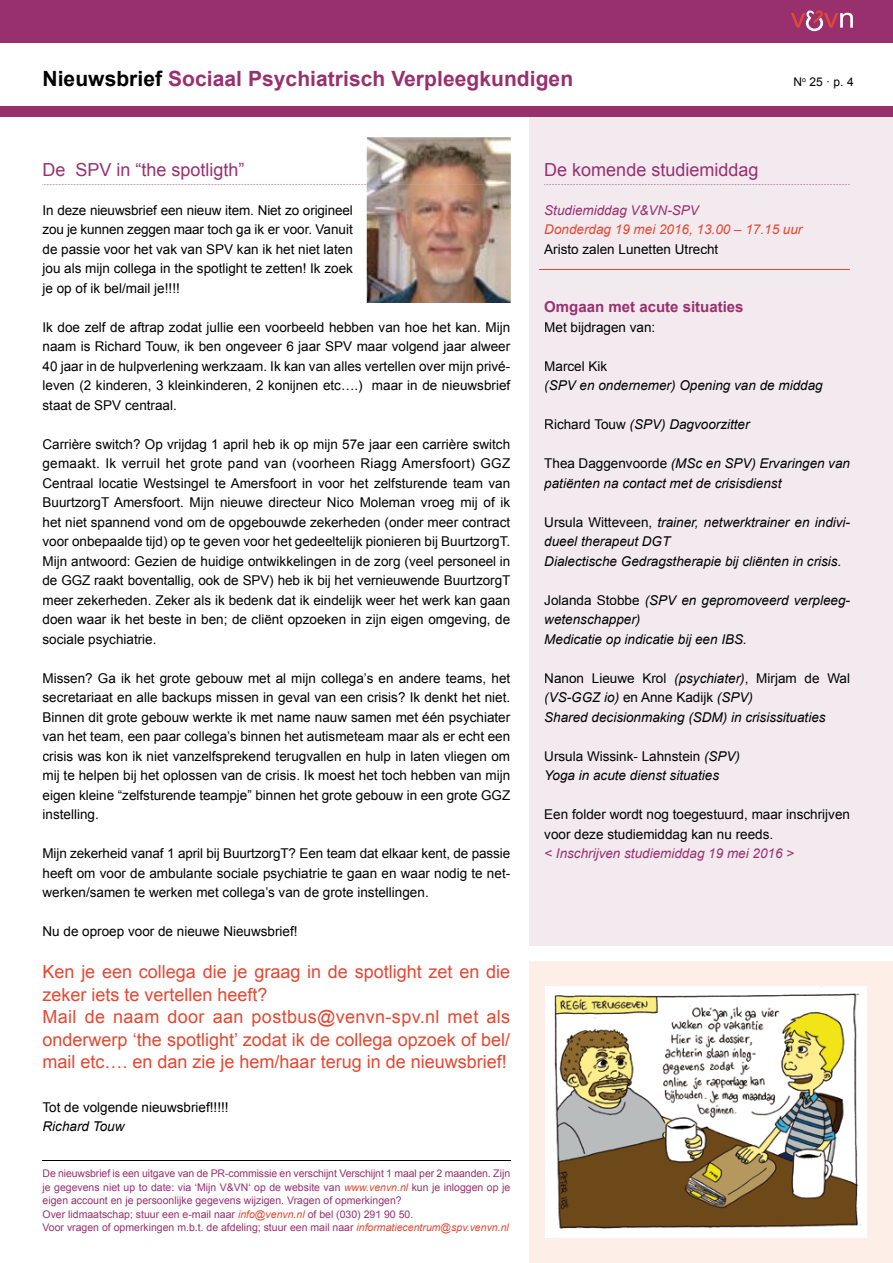
<style>
.page{position:relative;width:893px;height:1263px;background:#fff}
.page>*{position:absolute;margin:0;border:0;box-sizing:border-box;transform-origin:0 0}
.t1{font:700 21px "Arial";letter-spacing:.005em;color:#98306e}
.t2{font:18px/22.5px "Arial";color:#e54731}
.t3{font:18px "Arial";color:#98306e}
.t4{font:700 15px "Arial";color:#98306e}
.t5{font:13.5px/19.5px "Arial";color:#000;text-align:justify}
.t6{font:italic 13.5px/19.5px "Arial";color:#000}
.t7{font:italic 13.5px "Arial";color:#98306e}
.t8{font:italic 13.5px "Arial";color:#e54731}
.t9{font:12px "Arial";color:#000}
.t10{font:10.5px/13.5px "Arial";color:#98306e}
.s1{color:#000}
.s2{font-style:italic;color:#e54731}
.s3{font-style:normal}
</style>
<div class="page">
<div style="left:529px;top:961px;width:364px;height:302px;background:#fdefe8"></div>
<div style="left:529px;top:117px;width:364px;height:828px;background:#f3eaf0"></div>
<div style="left:0;top:0;width:893px;height:43px;background:#98306e"></div>
<svg style="left:791px;top:10px;width:62px;height:21px"></svg>
<div style="left:0;top:106px;width:893px;height:11px;background:#98306e"></div>
<hr style="left:42px;top:1160px;width:468px;height:1px;background:#000">
<svg style="left:544px;top:184px;width:306px;height:1px"></svg>
<hr style="left:540px;top:269px;width:310px;height:1px;background:#e54731">
<img style="left:545px;top:986px;width:321px;height:251px">
<img style="left:367px;top:137px;width:144px;height:166px">
<svg style="left:43px;top:184px;width:467px;height:1px"></svg>
<h1 class="t1" style="left:43px;top:65px;width:532px"><span class="s1">Nieuwsbrief</span> Sociaal Psychiatrisch Verpleegkundigen</h1>
<p class="t9" style="left:793px;top:74px;width:62px">N<sup>o</sup> 25 · p. 4</p>
<h2 class="t3" style="left:43px;top:157px;width:204px">De SPV in “the spotligth”</h2>
<p class="t5" style="left:43px;top:200px;width:312px">In deze nieuwsbrief een nieuw item. Niet zo origineel zou je kunnen zeggen maar toch ga ik er voor. Vanuit de passie voor het vak van SPV kan ik het niet laten jou als mijn collega in the spotlight te zetten! Ik zoek je op of ik bel/mail je!!!!</p>
<p class="t5" style="left:43px;top:317px;width:469px">Ik doe zelf de aftrap zodat jullie een voorbeeld hebben van hoe het kan. Mijn naam is Richard Touw, ik ben ongeveer 6 jaar SPV maar volgend jaar alweer 40 jaar in de hulpverlening werkzaam. Ik kan van alles vertellen over mijn privé&shy;leven (2 kinderen, 3 kleinkinderen, 2 konijnen etc….) maar in de nieuwsbrief staat de SPV centraal.</p>
<p class="t5" style="left:43px;top:434px;width:469px">Carrière switch? Op vrijdag 1 april heb ik op mijn 57e jaar een carrière switch gemaakt. Ik verruil het grote pand van (voorheen Riagg Amersfoort) GGZ Centraal locatie Westsingel te Amersfoort in voor het zelfsturende team van BuurtzorgT Amersfoort. Mijn nieuwe directeur Nico Moleman vroeg mij of ik het niet spannend vond om de opgebouwde zekerheden (onder meer contract voor onbepaalde tijd) op te geven voor het gedeeltelijk pionieren bij BuurtzorgT.<br>Mijn antwoord: Gezien de huidige ontwikkelingen in de zorg (veel personeel in de GGZ raakt boventallig, ook de SPV) heb ik bij het vernieuwende BuurtzorgT meer zekerheden. Zeker als ik bedenk dat ik eindelijk weer het werk kan gaan doen waar ik het beste in ben; de cliënt opzoeken in zijn eigen omgeving, de sociale psychiatrie.</p>
<p class="t5" style="left:43px;top:668px;width:469px">Missen? Ga ik het grote gebouw met al mijn collega’s en andere teams, het secretariaat en alle backups missen in geval van een crisis? Ik denkt het niet.<br>Binnen dit grote gebouw werkte ik met name nauw samen met één psychiater van het team, een paar collega’s binnen het autismeteam maar als er echt een crisis was kon ik niet vanzelfsprekend terugvallen en hulp in laten vliegen om mij te helpen bij het oplossen van de crisis. Ik moest het toch hebben van mijn eigen kleine “zelfsturende teampje” binnen het grote gebouw in een grote GGZ instelling.</p>
<p class="t5" style="left:43px;top:844px;width:469px">Mijn zekerheid vanaf 1 april bij BuurtzorgT? Een team dat elkaar kent, de passie heeft om voor de ambulante sociale psychiatrie te gaan en waar nodig te net&shy;werken/samen te werken met collega’s van de grote instellingen.</p>
<p class="t5" style="left:43px;top:922px;width:257px">Nu de oproep voor de nieuwe Nieuwsbrief!</p>
<p class="t2" style="left:43px;top:961px;width:469px">Ken je een collega die je graag in de spotlight zet en die zeker iets te vertellen heeft?<br>Mail de naam door aan postbus@venvn-spv.nl met als onderwerp ‘the spotlight’ zodat ik de collega opzoek of bel/ mail etc…. en dan zie je hem/haar terug in de nieuwsbrief!</p>
<p class="t5" style="left:43px;top:1097px;width:188px">Tot de volgende nieuwsbrief!!!!!</p>
<p class="t6" style="left:43px;top:1117px;width:84px">Richard Touw</p>
<p class="t10" style="left:43px;top:1167px;width:469px">De nieuwsbrief is een uitgave van de PR-commissie en verschijnt Verschijnt 1 maal per 2 maanden. Zijn je gegevens niet up to date: via ‘Mijn V&amp;VN‘ op de website van <span class="s2">www.venvn.nl</span> kun je inloggen op je eigen account en je persoonlijke gegevens wijzigen. Vragen of opmerkingen?<br>Over lidmaatschap; stuur een e-mail naar <span class="s2">info@venvn.nl</span> of bel (030) 291 90 50.<br>Voor vragen of opmerkingen m.b.t. de afdeling; stuur een mail naar <span class="s2">informatiecentrum@spv.venvn.nl</span></p>
<h2 class="t3" style="left:544px;top:157px;width:216px">De komende studiemiddag</h2>
<p class="t7" style="left:544px;top:201px;width:156px">Studiemiddag V&amp;VN-SPV</p>
<p class="t8" style="left:544px;top:221px;width:260px">Donderdag 19 mei 2016, 13.00 – 17.15 uur</p>
<p class="t5" style="left:544px;top:239px;width:176px">Aristo zalen Lunetten Utrecht</p>
<p class="t4" style="left:544px;top:297px;width:201px">Omgaan met acute situaties</p>
<p class="t5" style="left:544px;top:317px;width:113px">Met bijdragen van:</p>
<p class="t5" style="left:544px;top:356px;width:65px">Marcel Kik</p>
<p class="t6" style="left:544px;top:376px;width:280px">(SPV en ondernemer) Opening van de middag</p>
<p class="t6" style="left:544px;top:415px;width:207px"><span class="s3">Richard Touw</span> (SPV) Dagvoorzitter</p>
<p class="t6" style="left:544px;top:454px;width:307px"><span class="s3">Thea Daggenvoorde</span> (MSc en SPV) Ervaringen van patiënten na contact met de crisisdienst</p>
<p class="t6" style="left:544px;top:512px;width:307px"><span class="s3">Ursula Witteveen,</span> trainer, netwerktrainer en indivi&shy;dueel therapeut DGT<br>Dialectische Gedragstherapie bij cliënten in crisis.</p>
<p class="t6" style="left:544px;top:590px;width:307px"><span class="s3">Jolanda Stobbe</span> (SPV en gepromoveerd verpleeg&shy;wetenschapper)<br>Medicatie op indicatie bij een IBS.</p>
<p class="t6" style="left:544px;top:668px;width:307px"><span class="s3">Nanon Lieuwe Krol</span> (psychiater)<span class="s3">, Mirjam de Wal </span>(VS-GGZ io) <span class="s3">en Anne Kadijk</span> (SPV)<br>Shared decisionmaking (SDM) in crisissituaties</p>
<p class="t6" style="left:544px;top:746px;width:197px"><span class="s3">Ursula Wissink- Lahnstein</span> (SPV)<br>Yoga in acute dienst situaties</p>
<p class="t5" style="left:544px;top:805px;width:307px">Een folder wordt nog toegestuurd, maar inschrijven voor deze studiemiddag kan nu reeds.</p>
<p class="t7" style="left:544px;top:845px;width:251px">&lt; Inschrijven studiemiddag 19 mei 2016 &gt;</p>
</div>
